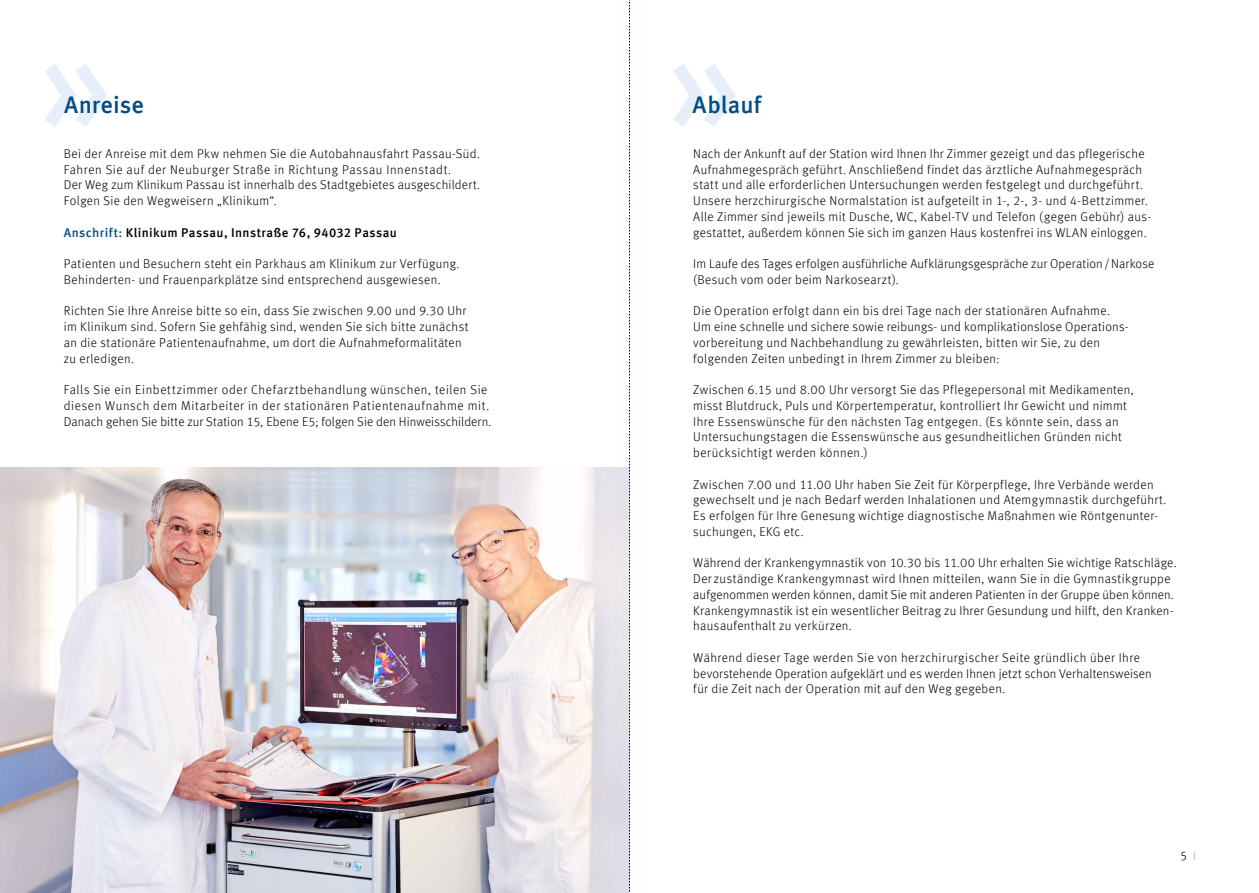
<style>
.page{position:relative;width:1259px;height:893px;background:#fff}
.page>*{position:absolute;margin:0;border:0;box-sizing:border-box;transform-origin:0 0}
.t1{font:500 24px "Meta Offc";letter-spacing:.005em;color:#004d86}
.t2{font:300 12.75px/15.8px "Meta Offc";letter-spacing:.03em;color:#000}
.t3{font:500 12.75px "Meta Offc";letter-spacing:.03em;color:#000}
.s1{color:#004d86}
</style>
<div class="page">
<svg style="left:1193px;top:851px;width:2px;height:9px"></svg>
<svg style="left:45px;top:64px;width:62px;height:63px"></svg>
<svg style="left:673px;top:64px;width:62px;height:63px"></svg>
<img style="left:0;top:468px;width:613px;height:425px">
<div style="left:613px;top:0;width:33px;height:893px;background:#000;opacity:.75"></div>
<svg style="left:629px;top:0;width:1px;height:893px"></svg>
<h1 class="t1" style="left:64px;top:91px;width:81px">Anreise</h1>
<h1 class="t1" style="left:692px;top:91px;width:70px">Ablauf</h1>
<p class="t2" style="left:64px;top:146px;width:418px">Bei der Anreise mit dem Pkw nehmen Sie die Autobahnausfahrt Passau-Süd.<br>Fahren Sie auf der Neuburger Straße in Richtung Passau Innenstadt.<br>Der Weg zum Klinikum Passau ist innerhalb des Stadtgebietes ausgeschildert.<br>Folgen Sie den Wegweisern „Klinikum“.</p>
<p class="t3" style="left:64px;top:225px;width:335px"><span class="s1">Anschrift:</span> Klinikum Passau, Innstraße 76, 94032 Passau</p>
<p class="t2" style="left:64px;top:256px;width:397px">Patienten und Besuchern steht ein Parkhaus am Klinikum zur Verfügung.<br>Behinderten- und Frauenparkplätze sind entsprechend ausgewiesen.</p>
<p class="t2" style="left:64px;top:303px;width:406px">Richten Sie Ihre Anreise bitte so ein, dass Sie zwischen 9.00 und 9.30 Uhr im Klinikum sind. Sofern Sie gehfähig sind, wenden Sie sich bitte zunächst an die stationäre Patientenaufnahme, um dort die Aufnahmeformalitäten zu erledigen.</p>
<p class="t2" style="left:64px;top:382px;width:429px">Falls Sie ein Einbettzimmer oder Chefarztbehandlung wünschen, teilen Sie diesen Wunsch dem Mitarbeiter in der stationären Patientenaufnahme mit.<br>Danach gehen Sie bitte zur Station 15, Ebene E5; folgen Sie den Hinweisschildern.</p>
<p class="t2" style="left:693px;top:146px;width:459px">Nach der Ankunft auf der Station wird Ihnen Ihr Zimmer gezeigt und das pflegerische Aufnahmegespräch geführt. Anschließend findet das ärztliche Aufnahmegespräch statt und alle erforderlichen Untersuchungen werden festgelegt und durchgeführt.<br>Unsere herzchirurgische Normalstation ist aufgeteilt in 1-, 2-, 3- und 4-Bettzimmer.<br>Alle Zimmer sind jeweils mit Dusche, WC, Kabel-TV und Telefon (gegen Gebühr) aus&shy;gestattet, außerdem können Sie sich im ganzen Haus kostenfrei ins WLAN einloggen.</p>
<p class="t2" style="left:693px;top:256px;width:462px">Im Laufe des Tages erfolgen ausführliche Aufklärungsgespräche zur Operation/Narkose (Besuch vom oder beim Narkosearzt).</p>
<p class="t2" style="left:693px;top:303px;width:437px">Die Operation erfolgt dann ein bis drei Tage nach der stationären Aufnahme.<br>Um eine schnelle und sichere sowie reibungs- und komplikationslose Operations&shy;vorbereitung und Nachbehandlung zu gewährleisten, bitten wir Sie, zu den folgenden Zeiten unbedingt in Ihrem Zimmer zu bleiben:</p>
<p class="t2" style="left:693px;top:382px;width:442px">Zwischen 6.15 und 8.00 Uhr versorgt Sie das Pflegepersonal mit Medikamenten, misst Blutdruck, Puls und Körpertemperatur, kontrolliert Ihr Gewicht und nimmt Ihre Essenswünsche für den nächsten Tag entgegen. (Es könnte sein, dass an Untersuchungstagen die Essenswünsche aus gesundheitlichen Gründen nicht berücksichtigt werden können.)</p>
<p class="t2" style="left:693px;top:477px;width:474px">Zwischen 7.00 und 11.00 Uhr haben Sie Zeit für Körperpflege, Ihre Verbände werden gewechselt und je nach Bedarf werden Inhalationen und Atemgymnastik durchgeführt.<br>Es erfolgen für Ihre Genesung wichtige diagnostische Maßnahmen wie Röntgenunter&shy;suchungen, EKG etc.</p>
<p class="t2" style="left:693px;top:555px;width:485px">Während der Krankengymnastik von 10.30 bis 11.00 Uhr erhalten Sie wichtige Ratschläge.<br>Der zuständige Krankengymnast wird Ihnen mitteilen, wann Sie in die Gymnastikgruppe aufgenommen werden können, damit Sie mit anderen Patienten in der Gruppe üben können.<br>Krankengymnastik ist ein wesentlicher Beitrag zu Ihrer Gesundung und hilft, den Kranken&shy;hausaufenthalt zu verkürzen.</p>
<p class="t2" style="left:693px;top:650px;width:460px">Während dieser Tage werden Sie von herzchirurgischer Seite gründlich über Ihre bevorstehende Operation aufgeklärt und es werden Ihnen jetzt schon Verhaltensweisen für die Zeit nach der Operation mit auf den Weg gegeben.</p>
<p class="t2" style="left:1180px;top:848px;width:9px">5</p>
</div>
